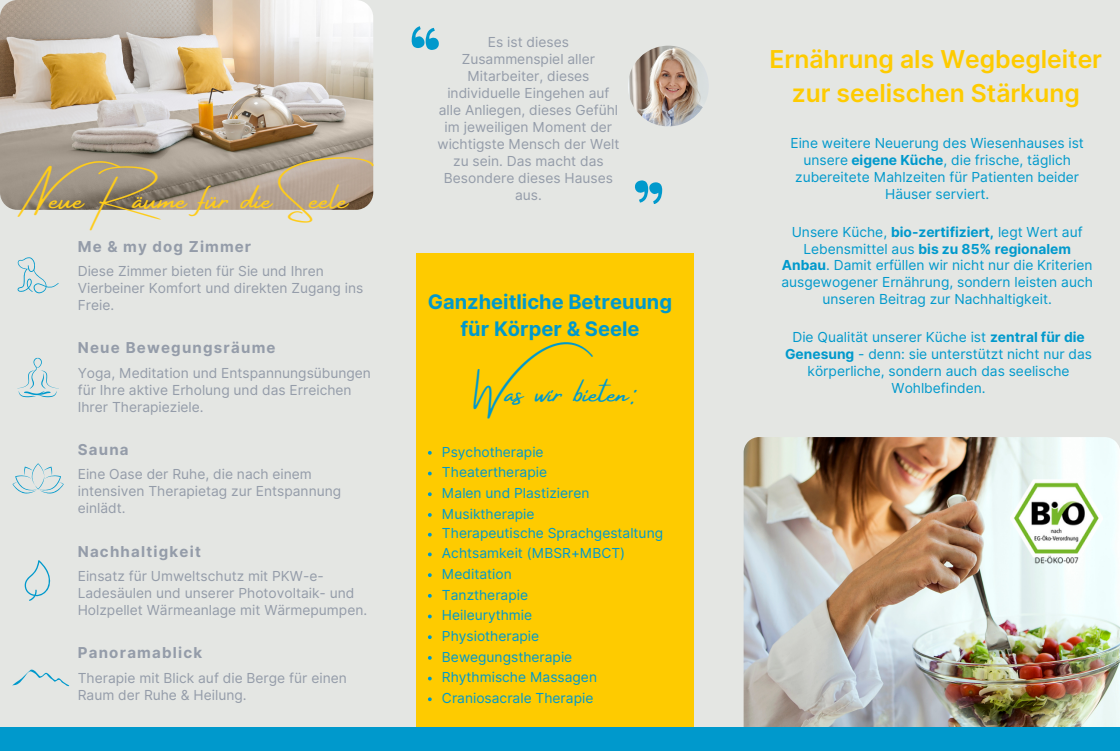
<style>
.page{position:relative;width:1120px;height:751px;background:#fff}
.page>*{position:absolute;margin:0;border:0;box-sizing:border-box;transform-origin:0 0}
.t1{font:34.75px "Amsterdam Four";color:#fecc1b}
.t2{font:32.62px "Amsterdam Four";color:#09c}
.t3{font:600 24.62px/33.8px "Inter";color:#fecb00;text-align:center}
.t4{font:700 20px/27.2px "Inter";color:#09c;text-align:center}
.t5{font:700 15px "Inter";letter-spacing:.08em;color:#949ca9}
.t6{font:13.75px/16.9px "Inter";color:#09c;text-align:center}
.t7{font:13.75px/16.9px "Inter";color:#949ca9}
.s1{font-weight:700}
</style>
<div class="page">
<div style="left:0;top:0;width:1119px;height:751px;background:#e4e6e3"></div>
<img style="left:743px;top:437px;width:376px;height:290px">
<div style="left:416px;top:253px;width:277px;height:498px;background:#fecb00"></div>
<div style="left:0;top:727px;width:1119px;height:24px;background:#09c"></div>
<img style="left:0;top:0;width:373px;height:210px;border-radius:17px">
<svg style="left:17px;top:257px;width:42px;height:36px"></svg>
<svg style="left:17px;top:358px;width:42px;height:39px"></svg>
<svg style="left:12px;top:463px;width:52px;height:31px"></svg>
<svg style="left:12px;top:669px;width:58px;height:18px"></svg>
<svg style="left:24px;top:560px;width:27px;height:41px"></svg>
<img style="left:1010px;top:480px;width:92px;height:89px">
<svg style="left:428px;top:451px;width:3px;height:4px"></svg>
<svg style="left:428px;top:492px;width:3px;height:4px"></svg>
<svg style="left:428px;top:513px;width:3px;height:4px"></svg>
<svg style="left:428px;top:533px;width:3px;height:4px"></svg>
<svg style="left:428px;top:573px;width:3px;height:4px"></svg>
<svg style="left:428px;top:594px;width:3px;height:4px"></svg>
<svg style="left:428px;top:635px;width:3px;height:4px"></svg>
<svg style="left:428px;top:656px;width:3px;height:4px"></svg>
<svg style="left:428px;top:697px;width:3px;height:4px"></svg>
<svg style="left:411px;top:26px;width:28px;height:24px"></svg>
<svg style="left:635px;top:181px;width:27px;height:23px"></svg>
<img style="left:628px;top:46px;width:80px;height:80px;border-radius:50%">
<p class="t1" style="left:25px;top:179px;width:357px">Neue Räume für die Seele</p>
<p class="t5" style="left:78px;top:237px;width:175px">Me &amp; my dog Zimmer</p>
<p class="t7" style="left:78px;top:263px;width:287px">Diese Zimmer bieten für Sie und Ihren<br>Vierbeiner Komfort und direkten Zugang ins<br>Freie.</p>
<p class="t5" style="left:78px;top:339px;width:199px">Neue Bewegungsräume</p>
<h2 class="t7" style="left:78px;top:364px;width:295px">Yoga, Meditation und Entspannungsübungen für Ihre aktive Erholung und das Erreichen<br>Ihrer Therapieziele.</h2>
<p class="t5" style="left:78px;top:441px;width:52px">Sauna</p>
<p class="t7" style="left:78px;top:466px;width:265px">Eine Oase der Ruhe, die nach einem intensiven Therapietag zur Entspannung einlädt.</p>
<p class="t5" style="left:78px;top:542px;width:125px">Nachhaltigkeit</p>
<h1 class="t7" style="left:78px;top:568px;width:291px">Einsatz für Umweltschutz mit PKW-e-<br>Ladesäulen und unserer Photovoltaik- und<br>Holzpellet Wärmeanlage mit Wärmepumpen.</h1>
<p class="t5" style="left:78px;top:644px;width:126px">Panoramablick</p>
<p class="t7" style="left:78px;top:669px;width:270px">Therapie mit Blick auf die Berge für einen<br>Raum der Ruhe &amp; Heilung.</p>
<p class="t7" style="left:437px;top:34px;width:183px;text-align:center">Es ist dieses<br>Zusammenspiel aller<br>Mitarbeiter, dieses individuelle Eingehen auf alle Anliegen, dieses Gefühl im jeweiligen Moment der wichtigste Mensch der Welt zu sein. Das macht das<br>Besondere dieses Hauses aus.</p>
<p class="t4" style="left:428px;top:288px;width:246px">Ganzheitliche Betreuung für Körper &amp; Seele</p>
<p class="t2" style="left:475px;top:375px;width:161px">Was wir bieten:</p>
<p class="t6" style="left:442px;top:443px;width:103px">Psychotherapie</p>
<p class="t6" style="left:442px;top:464px;width:107px">Theatertherapie</p>
<p class="t6" style="left:442px;top:485px;width:149px">Malen und Plastizieren</p>
<p class="t6" style="left:442px;top:505px;width:94px">Musiktherapie</p>
<p class="t6" style="left:442px;top:525px;width:223px">Therapeutische Sprachgestaltung</p>
<p class="t6" style="left:442px;top:545px;width:185px">Achtsamkeit (MBSR+MBCT)</p>
<p class="t6" style="left:442px;top:565px;width:71px">Meditation</p>
<h3 class="t6" style="left:442px;top:586px;width:88px">Tanztherapie</h3>
<h1 class="t6" style="left:442px;top:607px;width:92px">Heileurythmie</h1>
<p class="t6" style="left:442px;top:627px;width:99px">Physiotherapie</p>
<p class="t6" style="left:442px;top:648px;width:132px">Bewegungstherapie</p>
<p class="t6" style="left:442px;top:669px;width:157px">Rhythmische Massagen</p>
<p class="t6" style="left:442px;top:690px;width:153px">Craniosacrale Therapie</p>
<p class="t3" style="left:769px;top:42px;width:334px">Ernährung als Wegbegleiter zur seelischen Stärkung</p>
<p class="t6" style="left:790px;top:135px;width:295px">Eine weitere Neuerung des Wiesenhauses ist unsere <span class="s1">eigene Küche</span>, die frische, täglich zubereitete Mahlzeiten für Patienten beider Häuser serviert.</p>
<p class="t6" style="left:781px;top:223px;width:313px">Unsere Küche, <span class="s1">bio-zertifiziert,</span> legt Wert auf Lebensmittel aus <span class="s1">bis zu 85% regionalem Anbau</span>. Damit erfüllen wir nicht nur die Kriterien ausgewogener Ernährung, sondern leisten auch unseren Beitrag zur Nachhaltigkeit.</p>
<p class="t6" style="left:785px;top:329px;width:308px">Die Qualität unserer Küche ist <span class="s1">zentral für die Genesung</span> - denn: sie unterstützt nicht nur das körperliche, sondern auch das seelische Wohlbefinden.</p>
</div>
